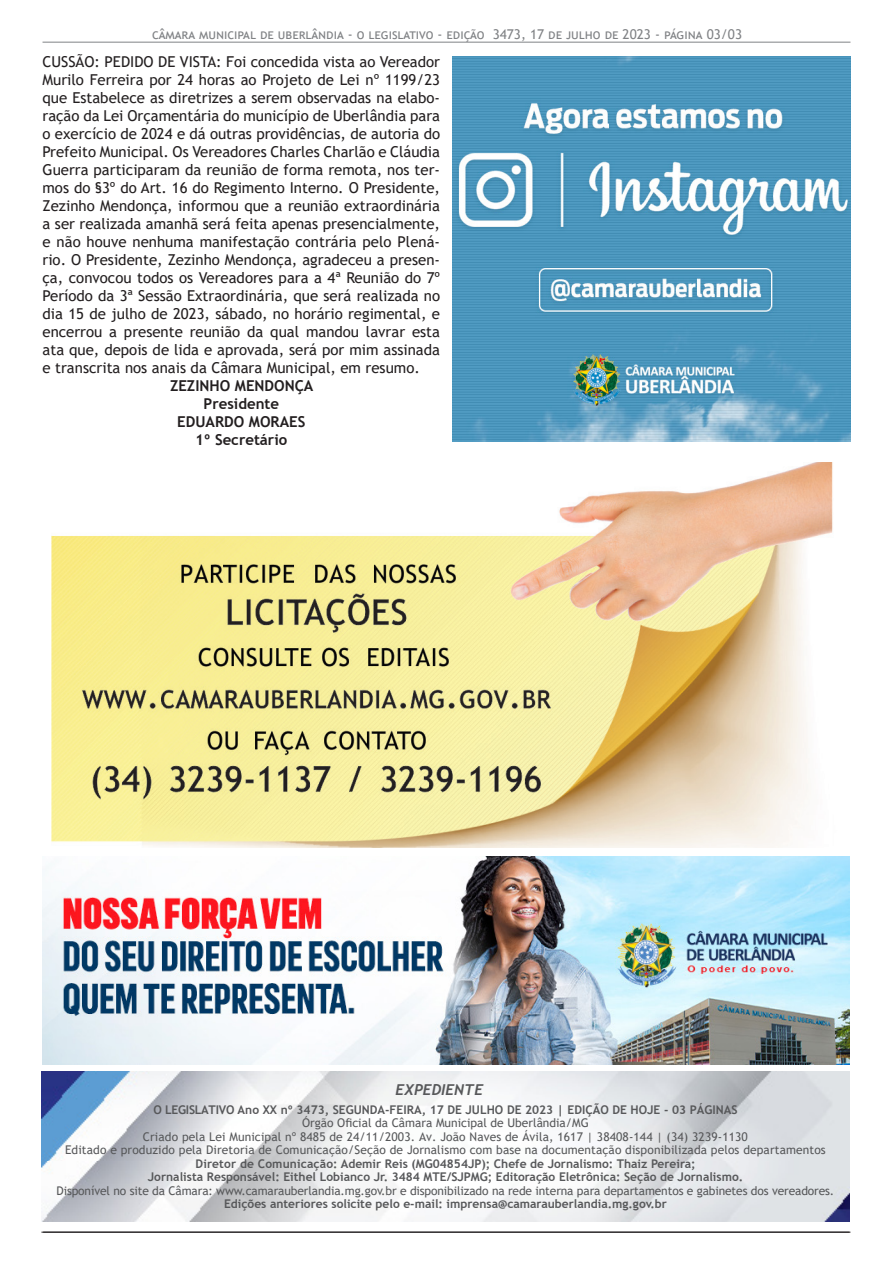
<style>
.page{position:relative;width:893px;height:1263px;background:#fff}
.page>*{position:absolute;margin:0;border:0;box-sizing:border-box;transform-origin:0 0}
.t1{font:15px/18px "Trebuchet MS";color:#231f20;text-align:justify}
.t2{font:700 15px "Trebuchet MS";color:#231f20}
.t3{font:italic 700 15px "Trebuchet";color:#57585a}
.t4{font:13.5px "Trebuchet MS";color:#808285}
.t5{font:12px "Trebuchet MS";letter-spacing:.01em;color:#57585a}
.t6{font:700 12px "Trebuchet MS";color:#57585a}
.t7{font:12px/13.5px "Trebuchet MS";letter-spacing:-.01em;color:#57585a;text-align:center}
.s1{font-weight:700}
</style>
<div class="page">
<hr style="left:41px;top:1232px;width:808px;height:1px;background:#231f20">
<img style="left:41px;top:1072px;width:808px;height:149px">
<hr style="left:43px;top:1232px;width:807px;height:1px;background:#231f20">
<img style="left:43px;top:856px;width:806px;height:208px">
<img style="left:51px;top:463px;width:782px;height:384px">
<hr style="left:43px;top:42px;width:807px;height:1px;background:#808285">
<img style="left:453px;top:57px;width:397px;height:384px">
<p class="t4" style="left:152px;top:26px;width:591px">câmara municipal de uberlândia - o legislativo - edição 3473, 17 de julho de 2023 - página 03/03</p>
<p class="t1" style="left:43px;top:53px;width:399px">CUSSÃO: PEDIDO DE VISTA: Foi concedida vista ao Vereador Murilo Ferreira por 24 horas ao Projeto de Lei nº 1199/23 que Estabelece as diretrizes a serem observadas na elabo&shy;ração da Lei Orçamentária do município de Uberlândia para o exercício de 2024 e dá outras providências, de autoria do Prefeito Municipal. Os Vereadores Charles Charlão e Cláudia Guerra participaram da reunião de forma remota, nos ter&shy;mos do §3º do Art. 16 do Regimento Interno. O Presidente, Zezinho Mendonça, informou que a reunião extraordinária a ser realizada amanhã será feita apenas presencialmente, e não houve nenhuma manifestação contrária pelo Plená&shy;rio. O Presidente, Zezinho Mendonça, agradeceu a presen&shy;ça, convocou todos os Vereadores para a 4ª Reunião do 7º Período da 3ª Sessão Extraordinária, que será realizada no dia 15 de julho de 2023, sábado, no horário regimental, e encerrou a presente reunião da qual mandou lavrar esta ata que, depois de lida e aprovada, será por mim assinada e transcrita nos anais da Câmara Municipal, em resumo.</p>
<p class="t2" style="left:170px;top:377px;width:145px">ZEZINHO MENDONÇA</p>
<p class="t2" style="left:204px;top:395px;width:77px">Presidente</p>
<p class="t2" style="left:177px;top:413px;width:130px">EDUARDO MORAES</p>
<p class="t2" style="left:195px;top:431px;width:94px">1º Secretário</p>
<p class="t3" style="left:395px;top:1080px;width:90px">EXPEDIENTE</p>
<p class="t6" style="left:154px;top:1102px;width:585px">O LEGISLATIVO Ano XX nº 3473, SEGUNDA-FEIRA, 17 DE JULHO DE 2023 | EDIÇÃO DE HOJE - 03 PÁGINAS</p>
<p class="t5" style="left:302px;top:1115px;width:288px">Órgão Oficial da Câmara Municipal de Uberlândia/MG</p>
<p class="t5" style="left:143px;top:1129px;width:606px">Criado pela Lei Municipal nº 8485 de 24/11/2003. Av. João Naves de Ávila, 1617 | 38408-144 | (34) 3239-1130</p>
<p class="t5" style="left:65px;top:1142px;width:762px">Editado e produzido pela Diretoria de Comunicação/Seção de Jornalismo com base na documentação disponibilizada pelos departamentos</p>
<p class="t6" style="left:195px;top:1156px;width:502px">Diretor de Comunicação: Ademir Reis (MG04854JP); Chefe de Jornalismo: Thaiz Pereira;</p>
<p class="t6" style="left:148px;top:1170px;width:597px">Jornalista Responsável: Eithel Lobianco Jr. 3484 MTE/SJPMG; Editoração Eletrônica: Seção de Jornalismo.</p>
<p class="t7" style="left:56px;top:1184px;width:779px">Disponível no site da Câmara: www.camarauberlandia.mg.gov.br e disponibilizado na rede interna para departamentos e gabinetes dos vereadores.<br><span class="s1">Edições anteriores solicite pelo e-mail: imprensa@camarauberlandia.mg.gov.br</span></p>
</div>
